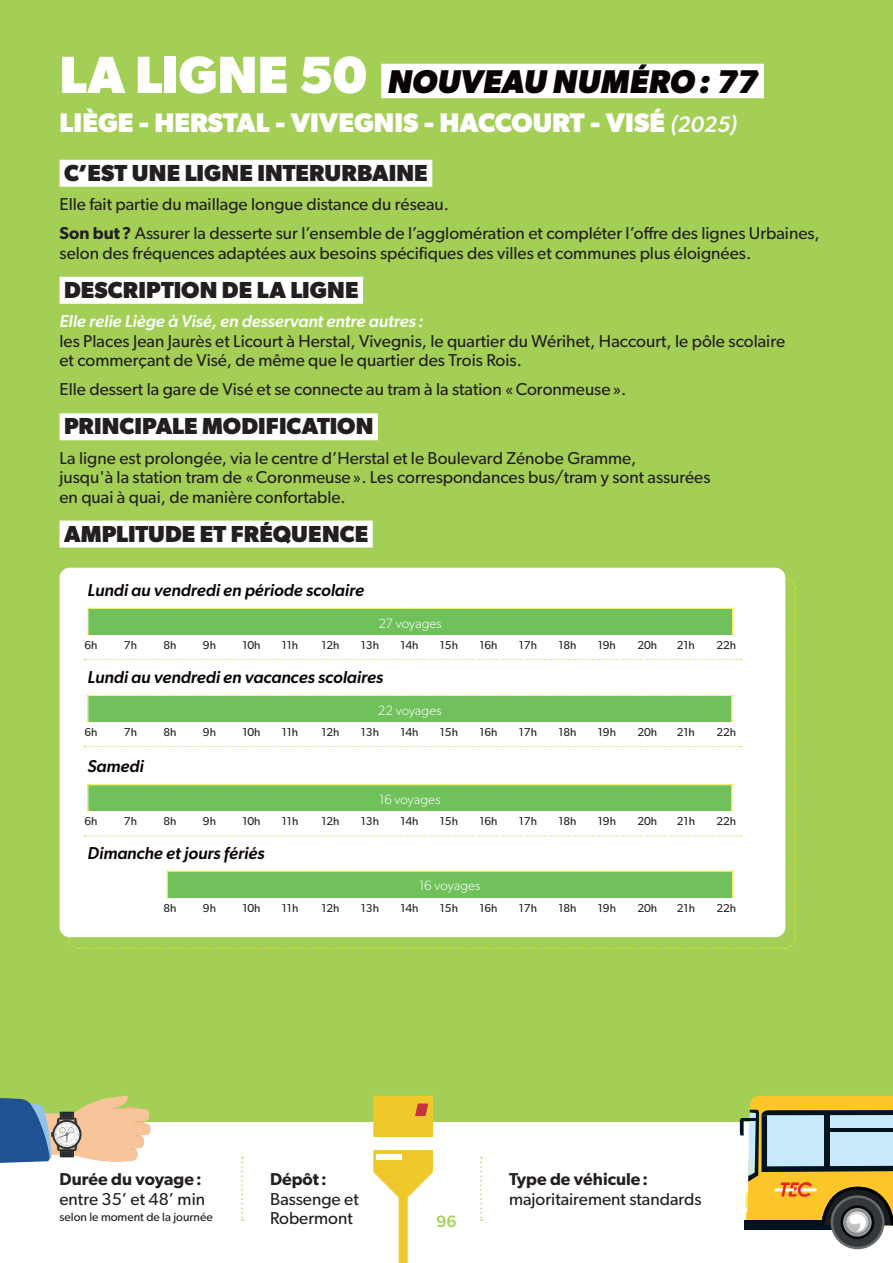
<style>
.page{position:relative;width:893px;height:1263px;background:#fff}
.page>*{position:absolute;margin:0;border:0;box-sizing:border-box;transform-origin:0 0}
.t1{font:700 52.5px "Gibson";color:#fff}
.t2{font:italic 700 33px "Gibson";color:#080302}
.t3{font:700 27px "Gibson";color:#fff}
.t4{font:700 23.25px "Gibson";letter-spacing:.005em;color:#231f20}
.t5{font:17.25px/19.5px "Gibson";color:#231f20}
.t6{font:italic 500 17.25px "Gibson";color:#080302}
.t7{font:italic 500 17.25px "Gibson";color:#fff}
.t8{font:600 17.25px "Gibson";color:#231f20}
.t9{font:500 16.5px "Gibson";color:#a3cf57}
.t10{font:300 13.5px "Gibson";letter-spacing:.01em;color:#fff}
.t11{font:12px "Gibson";color:#231f20}
.t12{font:11.55px "Gibson";color:#231f20}
.s1{font-weight:500;font-style:italic;font-size:22.5px}
.s2{font-weight:600}
</style>
<div class="page">
<div style="left:0;top:0;width:893px;height:1121px;background:#a3cf57"></div>
<div style="left:831px;top:1195px;width:53px;height:54px;background:#696c6d;border-radius:50%"></div>
<div style="left:833px;top:1198px;width:49px;height:49px;background:#34383a;border-radius:50%"></div>
<svg style="left:840px;top:1205px;width:34px;height:34px"></svg>
<div style="left:843px;top:1208px;width:29px;height:28px;background:#969798;border-radius:50%"></div>
<svg style="left:740px;top:1096px;width:153px;height:138px;background:#aca678"></svg>
<svg style="left:0;top:1096px;width:152px;height:67px"></svg>
<svg style="left:373px;top:1096px;width:60px;height:167px"></svg>
<div style="left:373px;top:1137px;width:60px;height:12px;background:#fff"></div>
<div style="left:377px;top:1154px;width:25px;height:6px;background:#fff"></div>
<svg style="left:480px;top:1157px;width:2px;height:64px"></svg>
<svg style="left:241px;top:1157px;width:2px;height:64px"></svg>
<div style="left:60px;top:160px;width:372px;height:27px;background:#fff"></div>
<div style="left:60px;top:277px;width:303px;height:27px;background:#fff"></div>
<div style="left:60px;top:413px;width:318px;height:27px;background:#fff"></div>
<div style="left:60px;top:521px;width:313px;height:27px;background:#fff"></div>
<div style="left:60px;top:568px;width:725px;height:369px;background:#fff;border-radius:10px"></div>
<svg style="left:68px;top:578px;width:728px;height:371px"></svg>
<div style="left:381px;top:64px;width:383px;height:34px;background:#fff"></div>
<h1 class="t1" style="left:60px;top:44px;width:309px">LA LIGNE 50</h1>
<h3 class="t3" style="left:60px;top:107px;width:679px">LIÈGE - HERSTAL - VIVEGNIS - HACCOURT - VISÉ <span class="s1">(2025)</span></h3>
<h2 class="t2" style="left:387px;top:62px;width:372px">NOUVEAU NUMÉRO: 77</h2>
<h3 class="t4" style="left:64px;top:159px;width:365px">C’EST UNE LIGNE INTERURBAINE</h3>
<p class="t5" style="left:60px;top:189px;width:762px;line-height:29.2px">Elle fait partie du maillage longue distance du réseau.<br><span class="s2">Son but?</span> Assurer la desserte sur l’ensemble de l’agglomération et compléter l’offre des lignes Urbaines,</p>
<p class="t5" style="left:60px;top:243px;width:693px">selon des fréquences adaptées aux besoins spécifiques des villes et communes plus éloignées.</p>
<h3 class="t4" style="left:64px;top:276px;width:296px">DESCRIPTION DE LA LIGNE</h3>
<p class="t7" style="left:60px;top:311px;width:365px">Elle relie Liège à Visé, en desservant entre autres :</p>
<p class="t5" style="left:60px;top:331px;width:727px">les Places Jean Jaurès et Licourt à Herstal, Vivegnis, le quartier du Wérihet, Haccourt, le pôle scolaire et commerçant de Visé, de même que le quartier des Trois Rois.</p>
<p class="t5" style="left:60px;top:379px;width:568px">Elle dessert la gare de Visé et se connecte au tram à la station «Coronmeuse».</p>
<h3 class="t4" style="left:64px;top:412px;width:311px">PRINCIPALE MODIFICATION</h3>
<p class="t5" style="left:60px;top:448px;width:652px">La ligne est prolongée, via le centre d’Herstal et le Boulevard Zénobe Gramme,<br>jusqu'à la station tram de «Coronmeuse». Les correspondances bus/tram y sont assurées en quai à quai, de manière confortable.</p>
<h3 class="t4" style="left:64px;top:520px;width:306px">AMPLITUDE ET FRÉQUENCE</h3>
<p class="t6" style="left:88px;top:579px;width:278px">Lundi au vendredi en période scolaire</p>
<p class="t10" style="left:378px;top:615px;width:65px">27 voyages</p>
<p class="t12" style="left:84px;top:638px;width:15px">6h</p>
<p class="t12" style="left:124px;top:638px;width:15px">7h</p>
<p class="t12" style="left:163px;top:638px;width:15px">8h</p>
<p class="t12" style="left:203px;top:638px;width:15px">9h</p>
<p class="t12" style="left:242px;top:638px;width:20px">10h</p>
<p class="t12" style="left:282px;top:638px;width:18px">11h</p>
<p class="t12" style="left:321px;top:638px;width:20px">12h</p>
<p class="t12" style="left:361px;top:638px;width:20px">13h</p>
<p class="t12" style="left:400px;top:638px;width:20px">14h</p>
<p class="t12" style="left:440px;top:638px;width:20px">15h</p>
<p class="t12" style="left:479px;top:638px;width:20px">16h</p>
<p class="t12" style="left:519px;top:638px;width:20px">17h</p>
<p class="t12" style="left:558px;top:638px;width:20px">18h</p>
<p class="t12" style="left:598px;top:638px;width:20px">19h</p>
<p class="t12" style="left:637px;top:638px;width:21px">20h</p>
<p class="t12" style="left:677px;top:638px;width:20px">21h</p>
<p class="t12" style="left:716px;top:638px;width:21px">22h</p>
<p class="t6" style="left:88px;top:667px;width:297px">Lundi au vendredi en vacances scolaires</p>
<p class="t10" style="left:378px;top:702px;width:65px">22 voyages</p>
<p class="t12" style="left:84px;top:725px;width:15px">6h</p>
<p class="t12" style="left:124px;top:725px;width:15px">7h</p>
<p class="t12" style="left:163px;top:725px;width:15px">8h</p>
<p class="t12" style="left:203px;top:725px;width:15px">9h</p>
<p class="t12" style="left:242px;top:725px;width:20px">10h</p>
<p class="t12" style="left:282px;top:725px;width:18px">11h</p>
<p class="t12" style="left:321px;top:725px;width:20px">12h</p>
<p class="t12" style="left:361px;top:725px;width:20px">13h</p>
<p class="t12" style="left:400px;top:725px;width:20px">14h</p>
<p class="t12" style="left:440px;top:725px;width:20px">15h</p>
<p class="t12" style="left:479px;top:725px;width:20px">16h</p>
<p class="t12" style="left:519px;top:725px;width:20px">17h</p>
<p class="t12" style="left:558px;top:725px;width:20px">18h</p>
<p class="t12" style="left:598px;top:725px;width:20px">19h</p>
<p class="t12" style="left:637px;top:725px;width:21px">20h</p>
<p class="t12" style="left:677px;top:725px;width:20px">21h</p>
<p class="t12" style="left:716px;top:725px;width:21px">22h</p>
<p class="t6" style="left:88px;top:756px;width:58px">Samedi</p>
<p class="t10" style="left:379px;top:791px;width:63px">16 voyages</p>
<p class="t12" style="left:84px;top:814px;width:15px">6h</p>
<p class="t12" style="left:124px;top:814px;width:15px">7h</p>
<p class="t12" style="left:163px;top:814px;width:15px">8h</p>
<p class="t12" style="left:203px;top:814px;width:15px">9h</p>
<p class="t12" style="left:242px;top:814px;width:20px">10h</p>
<p class="t12" style="left:282px;top:814px;width:18px">11h</p>
<p class="t12" style="left:321px;top:814px;width:20px">12h</p>
<p class="t12" style="left:361px;top:814px;width:20px">13h</p>
<p class="t12" style="left:400px;top:814px;width:20px">14h</p>
<p class="t12" style="left:440px;top:814px;width:20px">15h</p>
<p class="t12" style="left:479px;top:814px;width:20px">16h</p>
<p class="t12" style="left:519px;top:814px;width:20px">17h</p>
<p class="t12" style="left:558px;top:814px;width:20px">18h</p>
<p class="t12" style="left:598px;top:814px;width:20px">19h</p>
<p class="t12" style="left:637px;top:814px;width:21px">20h</p>
<p class="t12" style="left:677px;top:814px;width:20px">21h</p>
<p class="t12" style="left:716px;top:814px;width:21px">22h</p>
<p class="t6" style="left:88px;top:842px;width:178px">Dimanche et jours fériés</p>
<p class="t10" style="left:419px;top:878px;width:63px">16 voyages</p>
<p class="t12" style="left:163px;top:901px;width:15px">8h</p>
<p class="t12" style="left:203px;top:901px;width:15px">9h</p>
<p class="t12" style="left:242px;top:901px;width:20px">10h</p>
<p class="t12" style="left:282px;top:901px;width:18px">11h</p>
<p class="t12" style="left:321px;top:901px;width:20px">12h</p>
<p class="t12" style="left:361px;top:901px;width:20px">13h</p>
<p class="t12" style="left:400px;top:901px;width:20px">14h</p>
<p class="t12" style="left:440px;top:901px;width:20px">15h</p>
<p class="t12" style="left:479px;top:901px;width:20px">16h</p>
<p class="t12" style="left:519px;top:901px;width:20px">17h</p>
<p class="t12" style="left:558px;top:901px;width:20px">18h</p>
<p class="t12" style="left:598px;top:901px;width:20px">19h</p>
<p class="t12" style="left:637px;top:901px;width:21px">20h</p>
<p class="t12" style="left:677px;top:901px;width:20px">21h</p>
<p class="t12" style="left:716px;top:901px;width:21px">22h</p>
<p class="t8" style="left:60px;top:1169px;width:144px">Durée du voyage:</p>
<p class="t5" style="left:60px;top:1189px;width:147px">entre 35’ et 48’ min</p>
<p class="t11" style="left:60px;top:1210px;width:155px">selon le moment de la journée</p>
<p class="t8" style="left:270px;top:1169px;width:58px">Dépôt:</p>
<p class="t5" style="left:270px;top:1189px;width:90px">Bassenge et<br>Robermont</p>
<p class="t9" style="left:436px;top:1212px;width:21px">96</p>
<p class="t8" style="left:509px;top:1169px;width:141px">Type de véhicule:</p>
<p class="t5" style="left:509px;top:1189px;width:194px">majoritairement standards</p>
</div>
